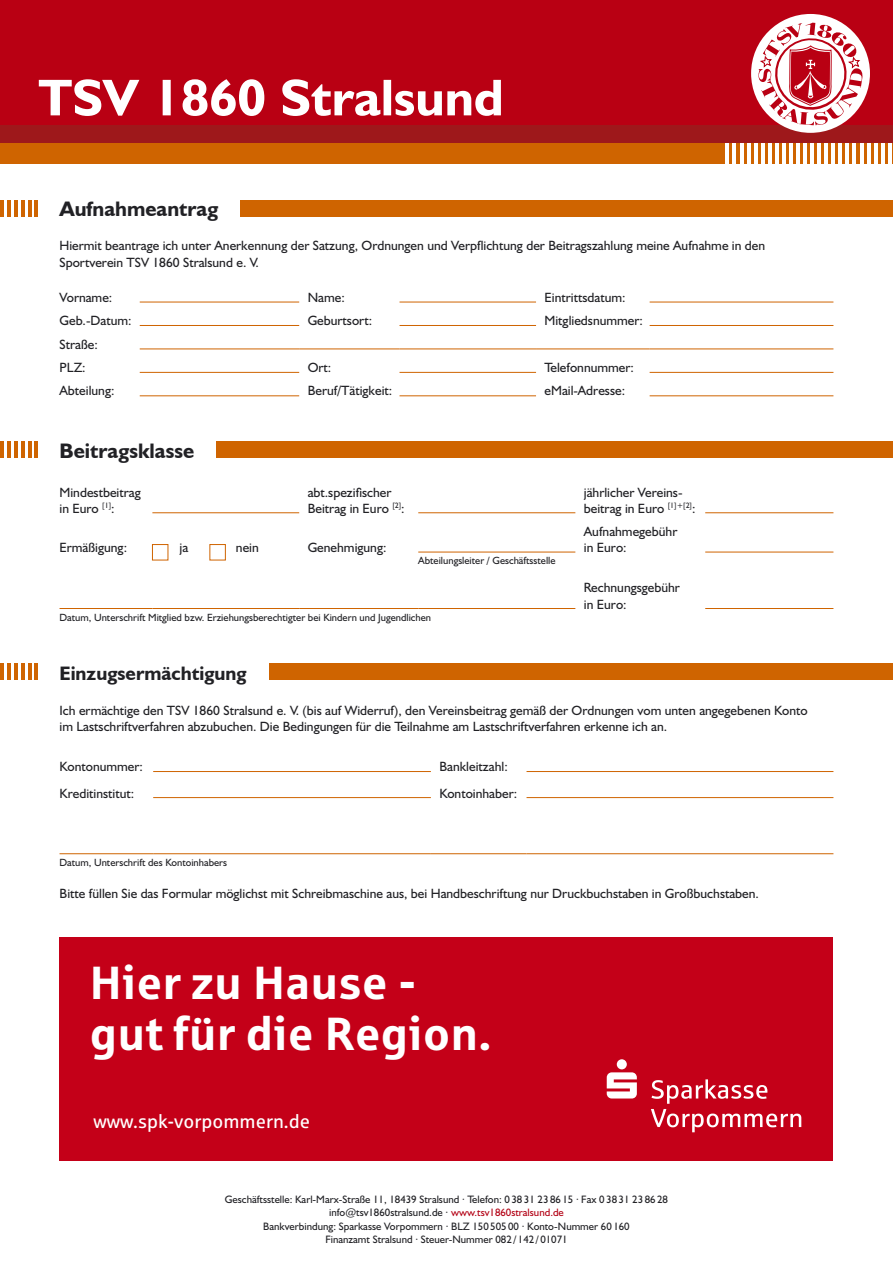
<style>
.page{position:relative;width:893px;height:1263px;background:#fff}
.page>*{position:absolute;margin:0;border:0;box-sizing:border-box;transform-origin:0 0}
.t1{font:700 46.5px/51.3px "Sparkasse Rg";color:#fff}
.t2{font:700 21px "Humanist 521 BT";color:#212125}
.t3{font:700 19.5px "Humanist 521 BT";color:#212125}
.t4{font:18.9px "Sparkasse Rg";color:#fff}
.t5{font:13.5px/16.2px "Humanist 521 BT";color:#212125}
.t6{font:10.8px/13.5px "Humanist 521 BT";color:#212125;text-align:center}
.t7{font:10.5px "Humanist 521 BT";color:#212125}
.s1{color:#b30215}
</style>
<div class="page">
<hr style="left:526px;top:771px;width:307px;height:1px;background:#cf6400">
<hr style="left:526px;top:797px;width:307px;height:1px;background:#cf6400">
<hr style="left:431px;top:853px;width:95px;height:1px;background:#cf6400">
<hr style="left:526px;top:853px;width:307px;height:1px;background:#cf6400">
<hr style="left:60px;top:853px;width:93px;height:1px;background:#cf6400">
<hr style="left:153px;top:853px;width:278px;height:1px;background:#cf6400">
<hr style="left:153px;top:771px;width:278px;height:1px;background:#cf6400">
<hr style="left:153px;top:797px;width:278px;height:1px;background:#cf6400">
<hr style="left:152px;top:512px;width:147px;height:1px;background:#cf6400">
<hr style="left:418px;top:512px;width:157px;height:1px;background:#cf6400">
<hr style="left:705px;top:512px;width:128px;height:1px;background:#cf6400">
<hr style="left:418px;top:552px;width:157px;height:1px;background:#cf6400">
<hr style="left:705px;top:552px;width:128px;height:1px;background:#cf6400">
<hr style="left:299px;top:608px;width:119px;height:1px;background:#cf6400">
<hr style="left:418px;top:608px;width:157px;height:1px;background:#cf6400">
<hr style="left:60px;top:608px;width:92px;height:1px;background:#cf6400">
<hr style="left:152px;top:608px;width:147px;height:1px;background:#cf6400">
<hr style="left:705px;top:608px;width:128px;height:1px;background:#cf6400">
<div style="left:0;top:142px;width:893px;height:22px;background:#cf6400"></div>
<hr style="left:888px;top:139px;width:3px;height:25px;background:#fff">
<hr style="left:881px;top:139px;width:3px;height:25px;background:#fff">
<hr style="left:874px;top:139px;width:3px;height:25px;background:#fff">
<hr style="left:867px;top:139px;width:3px;height:25px;background:#fff">
<hr style="left:860px;top:139px;width:3px;height:25px;background:#fff">
<hr style="left:853px;top:139px;width:3px;height:25px;background:#fff">
<hr style="left:846px;top:139px;width:3px;height:25px;background:#fff">
<hr style="left:839px;top:139px;width:3px;height:25px;background:#fff">
<hr style="left:831px;top:139px;width:4px;height:25px;background:#fff">
<hr style="left:824px;top:139px;width:4px;height:25px;background:#fff">
<hr style="left:817px;top:139px;width:4px;height:25px;background:#fff">
<hr style="left:810px;top:139px;width:4px;height:25px;background:#fff">
<hr style="left:803px;top:139px;width:4px;height:25px;background:#fff">
<hr style="left:796px;top:139px;width:4px;height:25px;background:#fff">
<hr style="left:789px;top:139px;width:4px;height:25px;background:#fff">
<hr style="left:782px;top:139px;width:4px;height:25px;background:#fff">
<hr style="left:775px;top:139px;width:4px;height:25px;background:#fff">
<hr style="left:768px;top:139px;width:3px;height:25px;background:#fff">
<hr style="left:761px;top:139px;width:3px;height:25px;background:#fff">
<hr style="left:754px;top:139px;width:3px;height:25px;background:#fff">
<hr style="left:747px;top:139px;width:3px;height:25px;background:#fff">
<hr style="left:740px;top:139px;width:3px;height:25px;background:#fff">
<hr style="left:733px;top:139px;width:3px;height:25px;background:#fff">
<hr style="left:726px;top:139px;width:3px;height:25px;background:#fff">
<div style="left:0;top:0;width:893px;height:126px;background:#b90013"></div>
<div style="left:0;top:125px;width:893px;height:17px;background:#9e181b"></div>
<svg style="left:751px;top:14px;width:119px;height:119px"></svg>
<svg style="left:39px;top:79px;width:462px;height:37px"></svg>
<hr style="left:0;top:200px;width:4px;height:16px;background:#cf6400">
<hr style="left:7px;top:200px;width:4px;height:16px;background:#cf6400">
<hr style="left:21px;top:200px;width:3px;height:16px;background:#cf6400">
<hr style="left:28px;top:200px;width:3px;height:16px;background:#cf6400">
<hr style="left:35px;top:200px;width:3px;height:16px;background:#cf6400">
<div style="left:152px;top:544px;width:16px;height:16px;border:1px solid #cf6400"></div>
<div style="left:209px;top:544px;width:17px;height:16px;border:1px solid #cf6400"></div>
<hr style="left:14px;top:200px;width:4px;height:16px;background:#cf6400">
<div style="left:241px;top:200px;width:652px;height:16px;background:#cf6400"></div>
<hr style="left:140px;top:302px;width:159px;height:1px;background:#cf6400">
<hr style="left:140px;top:325px;width:159px;height:1px;background:#cf6400">
<hr style="left:140px;top:349px;width:159px;height:1px;background:#cf6400">
<hr style="left:299px;top:349px;width:100px;height:1px;background:#cf6400">
<hr style="left:536px;top:349px;width:114px;height:1px;background:#cf6400">
<hr style="left:140px;top:372px;width:159px;height:1px;background:#cf6400">
<hr style="left:140px;top:395px;width:159px;height:1px;background:#cf6400">
<hr style="left:399px;top:302px;width:137px;height:1px;background:#cf6400">
<hr style="left:399px;top:325px;width:137px;height:1px;background:#cf6400">
<hr style="left:399px;top:349px;width:137px;height:1px;background:#cf6400">
<hr style="left:399px;top:372px;width:137px;height:1px;background:#cf6400">
<hr style="left:399px;top:395px;width:137px;height:1px;background:#cf6400">
<hr style="left:650px;top:302px;width:183px;height:1px;background:#cf6400">
<hr style="left:650px;top:325px;width:183px;height:1px;background:#cf6400">
<hr style="left:650px;top:349px;width:183px;height:1px;background:#cf6400">
<hr style="left:650px;top:372px;width:183px;height:1px;background:#cf6400">
<hr style="left:650px;top:395px;width:183px;height:1px;background:#cf6400">
<div style="left:216px;top:441px;width:677px;height:17px;background:#cf6400"></div>
<hr style="left:0;top:441px;width:4px;height:17px;background:#cf6400">
<hr style="left:7px;top:441px;width:4px;height:17px;background:#cf6400">
<hr style="left:14px;top:441px;width:4px;height:17px;background:#cf6400">
<hr style="left:21px;top:441px;width:3px;height:17px;background:#cf6400">
<hr style="left:28px;top:441px;width:3px;height:17px;background:#cf6400">
<hr style="left:35px;top:441px;width:3px;height:17px;background:#cf6400">
<div style="left:269px;top:663px;width:624px;height:17px;background:#cf6400"></div>
<hr style="left:0;top:663px;width:4px;height:17px;background:#cf6400">
<hr style="left:7px;top:663px;width:4px;height:17px;background:#cf6400">
<hr style="left:14px;top:663px;width:4px;height:17px;background:#cf6400">
<hr style="left:21px;top:663px;width:3px;height:17px;background:#cf6400">
<hr style="left:28px;top:663px;width:3px;height:17px;background:#cf6400">
<hr style="left:35px;top:663px;width:3px;height:17px;background:#cf6400">
<div style="left:60px;top:937px;width:773px;height:224px;background:#c40018"></div>
<svg style="left:607px;top:1059px;width:30px;height:39px"></svg>
<svg style="left:651px;top:1079px;width:150px;height:53px"></svg>
<h2 class="t2" style="left:60px;top:196px;width:160px">Aufnahmeantrag</h2>
<p class="t5" style="left:60px;top:237px;width:707px">Hiermit beantrage ich unter Anerkennung der Satzung, Ordnungen und Verpflichtung der Beitragszahlung meine Aufnahme in den<br>Sportverein TSV 1860 Stralsund e. V.</p>
<p class="t5" style="left:60px;top:289px;width:54px">Vorname:</p>
<p class="t5" style="left:308px;top:289px;width:39px">Name:</p>
<p class="t5" style="left:545px;top:289px;width:82px">Eintrittsdatum:</p>
<p class="t5" style="left:60px;top:312px;width:74px">Geb.-Datum:</p>
<p class="t5" style="left:308px;top:312px;width:66px">Geburtsort:</p>
<p class="t5" style="left:545px;top:312px;width:100px">Mitgliedsnummer:</p>
<p class="t5" style="left:60px;top:332px;width:40px;line-height:23.4px">Straße:<br>PLZ:</p>
<p class="t5" style="left:308px;top:359px;width:25px">Ort:</p>
<p class="t5" style="left:545px;top:359px;width:91px">Telefonnummer:</p>
<p class="t5" style="left:60px;top:382px;width:56px">Abteilung:</p>
<p class="t5" style="left:308px;top:382px;width:86px">Beruf/Tätigkeit:</p>
<p class="t5" style="left:545px;top:382px;width:82px">eMail-Adresse:</p>
<h2 class="t2" style="left:60px;top:437px;width:136px">Beitragsklasse</h2>
<p class="t5" style="left:60px;top:484px;width:83px">Mindestbeitrag in Euro <sup>[1]</sup>:</p>
<p class="t5" style="left:308px;top:484px;width:99px">abt.spezifischer<br>Beitrag in Euro <sup>[2]</sup>:</p>
<p class="t5" style="left:584px;top:484px;width:113px">jährlicher Vereins&shy;beitrag in Euro <sup>[1]+[2]</sup>:</p>
<p class="t5" style="left:60px;top:539px;width:69px">Ermäßigung:</p>
<p class="t5" style="left:180px;top:539px;width:10px">ja</p>
<p class="t5" style="left:236px;top:539px;width:24px">nein</p>
<p class="t5" style="left:308px;top:539px;width:80px">Genehmigung:</p>
<p class="t5" style="left:584px;top:523px;width:95px">Aufnahmegebühr in Euro:</p>
<p class="t7" style="left:418px;top:554px;width:139px">Abteilungsleiter / Geschäftsstelle</p>
<p class="t7" style="left:60px;top:611px;width:373px">Datum, Unterschrift Mitglied bzw. Erziehungsberechtigter bei Kindern und Jugendlichen</p>
<h3 class="t3" style="left:60px;top:661px;width:189px">Einzugsermächtigung</h3>
<p class="t5" style="left:584px;top:579px;width:98px">Rechnungsgebühr in Euro:</p>
<p class="t5" style="left:60px;top:702px;width:750px">Ich ermächtige den TSV 1860 Stralsund e. V. (bis auf Widerruf), den Vereinsbeitrag gemäß der Ordnungen vom unten angegebenen Konto im Lastschriftverfahren abzubuchen. Die Bedingungen für die Teilnahme am Lastschriftverfahren erkenne ich an.</p>
<p class="t5" style="left:60px;top:758px;width:85px">Kontonummer:</p>
<p class="t5" style="left:439px;top:758px;width:70px">Bankleitzahl:</p>
<p class="t5" style="left:60px;top:785px;width:76px">Kreditinstitut:</p>
<p class="t5" style="left:439px;top:785px;width:79px">Kontoinhaber:</p>
<p class="t7" style="left:60px;top:856px;width:169px">Datum, Unterschrift des Kontoinhabers</p>
<p class="t5" style="left:60px;top:885px;width:701px">Bitte füllen Sie das Formular möglichst mit Schreibmaschine aus, bei Handbeschriftung nur Druckbuchstaben in Großbuchstaben.</p>
<h1 class="t1" style="left:90px;top:961px;width:403px">Hier zu Hause - gut für die Region.</h1>
<h3 class="t4" style="left:94px;top:1109px;width:218px">www.spk-vorpommern.de</h3>
<p class="t6" style="left:225px;top:1192px;width:445px">Geschäftsstelle: Karl-Marx-Straße 11, 18439 Stralsund · Telefon: 0 38 31 23 86 15 · Fax 0 38 31 23 86 28 info@tsv1860stralsund.de · <span class="s1">www.tsv1860stralsund.de<br></span>Bankverbindung: Sparkasse Vorpommern · BLZ 150 505 00 · Konto-Nummer 60 160<br>Finanzamt Stralsund · Steuer-Nummer 082 / 142 / 01071</p>
</div>
